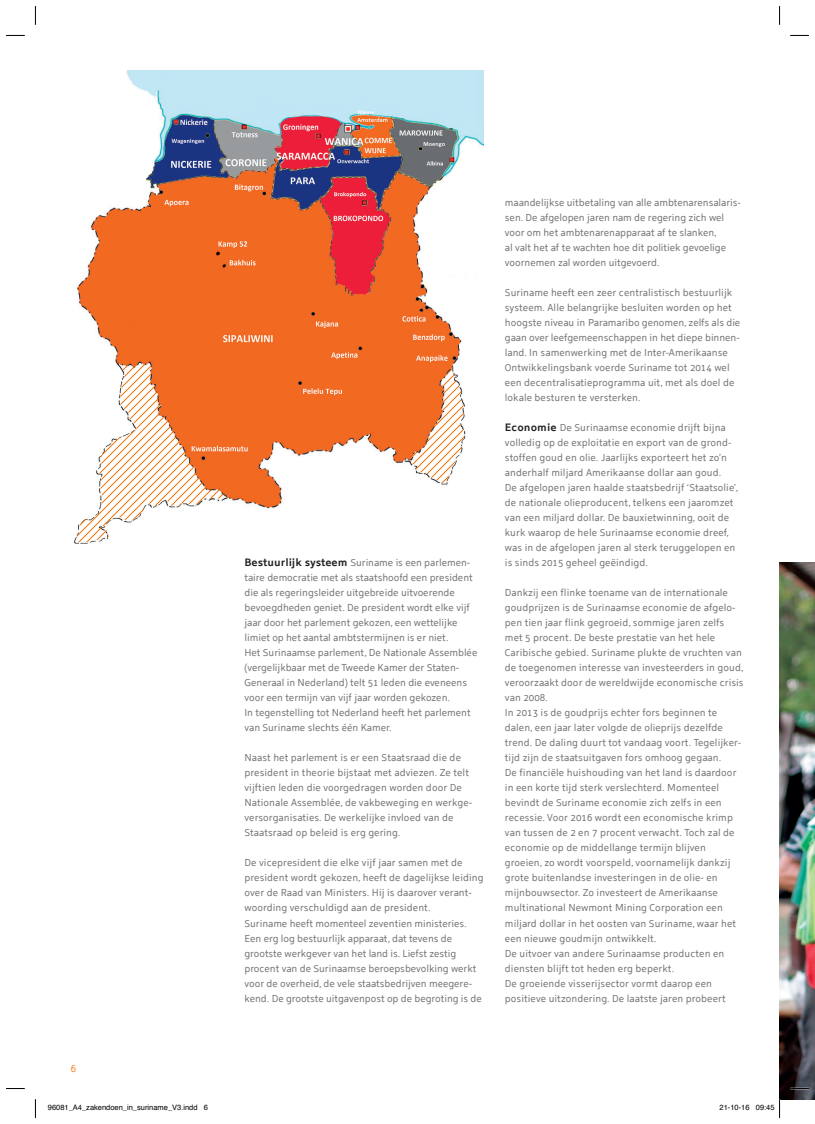
<style>
.page{position:relative;width:815px;height:1124px;background:#fff}
.page>*{position:absolute;margin:0;border:0;box-sizing:border-box;transform-origin:0 0}
.t1{font:10px/15px "Holland Sans";color:#757679}
.t2{font:10px "Holland Sans";color:#f4822b}
.t3{font:7.5px "Helvetica";color:#000}
.s1{font-weight:700;font-size:10.62px;color:#231f20}
</style>
<div class="page">
<img style="left:74px;top:71px;width:410px;height:473px">
<svg style="left:76px;top:362px;width:155px;height:180px"></svg>
<svg style="left:405px;top:368px;width:59px;height:115px"></svg>
<img style="left:780px;top:562px;width:35px;height:536px">
<svg style="left:6px;top:35px;width:19px;height:1px"></svg>
<svg style="left:790px;top:35px;width:19px;height:1px"></svg>
<svg style="left:6px;top:1088px;width:19px;height:1px"></svg>
<svg style="left:790px;top:1087px;width:19px;height:2px"></svg>
<svg style="left:35px;top:6px;width:1px;height:19px"></svg>
<svg style="left:35px;top:1099px;width:1px;height:18px"></svg>
<svg style="left:779px;top:6px;width:1px;height:19px"></svg>
<svg style="left:779px;top:1098px;width:1px;height:19px"></svg>
<p class="t2" style="left:71px;top:1060px;width:7px">6</p>
<p class="t1" style="left:244px;top:554px;width:235px"><span class="s1">Bestuurlijk systeem</span> Suriname is een parlemen&shy;taire democratie met als staatshoofd een president die als regeringsleider uitgebreide uitvoerende bevoegdheden geniet. De president wordt elke vijf jaar door het parlement gekozen, een wettelijke limiet op het aantal ambtstermijnen is er niet.<br>Het Surinaamse parlement, De Nationale Assemblée (vergelijkbaar met de Tweede Kamer der Staten-Generaal in Nederland) telt 51 leden die eveneens voor een termijn van vijf jaar worden gekozen.<br>In tegenstelling tot Nederland heeft het parlement van Suriname slechts één Kamer.</p>
<p class="t1" style="left:244px;top:749px;width:229px">Naast het parlement is er een Staatsraad die de president in theorie bijstaat met adviezen. Ze telt vijftien leden die voorgedragen worden door De Nationale Assemblée, de vakbeweging en werkge&shy;versorganisaties. De werkelijke invloed van de Staatsraad op beleid is erg gering.</p>
<p class="t1" style="left:244px;top:854px;width:241px">De vicepresident die elke vijf jaar samen met de president wordt gekozen, heeft de dagelijkse leiding over de Raad van Ministers. Hij is daarover verant&shy;woording verschuldigd aan de president.<br>Suriname heeft momenteel zeventien ministeries.<br>Een erg log bestuurlijk apparaat, dat tevens de grootste werkgever van het land is. Liefst zestig procent van de Surinaamse beroepsbevolking werkt voor de overheid, de vele staatsbedrijven meegere&shy;kend. De grootste uitgavenpost op de begroting is de</p>
<p class="t1" style="left:505px;top:194px;width:237px">maandelijkse uitbetaling van alle ambtenarensalaris&shy;sen. De afgelopen jaren nam de regering zich wel voor om het ambtenarenapparaat af te slanken,<br>al valt het af te wachten hoe dit politiek gevoelige voornemen zal worden uitgevoerd.</p>
<p class="t1" style="left:505px;top:284px;width:237px">Suriname heeft een zeer centralistisch bestuurlijk systeem. Alle belangrijke besluiten worden op het hoogste niveau in Paramaribo genomen, zelfs als die gaan over leefgemeenschappen in het diepe binnen&shy;land. In samenwerking met de Inter-Amerikaanse Ontwikkelingsbank voerde Suriname tot 2014 wel een decentralisatieprogramma uit, met als doel de lokale besturen te versterken.</p>
<p class="t1" style="left:505px;top:419px;width:235px"><span class="s1">Economie</span> De Surinaamse economie drijft bijna volledig op de exploitatie en export van de grond&shy;stoffen goud en olie. Jaarlijks exporteert het zo’n anderhalf miljard Amerikaanse dollar aan goud.<br>De afgelopen jaren haalde staatsbedrijf ‘Staatsolie’, de nationale olieproducent, telkens een jaaromzet van een miljard dollar. De bauxietwinning, ooit de kurk waarop de hele Surinaamse economie dreef, was in de afgelopen jaren al sterk teruggelopen en is sinds 2015 geheel geëindigd.</p>
<p class="t1" style="left:505px;top:584px;width:240px">Dankzij een flinke toename van de internationale goudprijzen is de Surinaamse economie de afgelo&shy;pen tien jaar flink gegroeid, sommige jaren zelfs met 5 procent. De beste prestatie van het hele Caribische gebied. Suriname plukte de vruchten van de toegenomen interesse van investeerders in goud, veroorzaakt door de wereldwijde economische crisis van 2008.<br>In 2013 is de goudprijs echter fors beginnen te dalen, een jaar later volgde de olieprijs dezelfde trend. De daling duurt tot vandaag voort. Tegelijker&shy;tijd zijn de staatsuitgaven fors omhoog gegaan.<br>De financiële huishouding van het land is daardoor in een korte tijd sterk verslechterd. Momenteel bevindt de Suriname economie zich zelfs in een recessie. Voor 2016 wordt een economische krimp van tussen de 2 en 7 procent verwacht. Toch zal de economie op de middellange termijn blijven groeien, zo wordt voorspeld, voornamelijk dankzij grote buitenlandse investeringen in de olie- en mijnbouwsector. Zo investeert de Amerikaanse multinational Newmont Mining Corporation een miljard dollar in het oosten van Suriname, waar het een nieuwe goudmijn ontwikkelt.<br>De uitvoer van andere Surinaamse producten en diensten blijft tot heden erg beperkt.<br>De groeiende visserijsector vormt daarop een positieve uitzondering. De laatste jaren probeert</p>
<p class="t3" style="left:48px;top:1101px;width:162px">96081_A4_zakendoen_in_suriname_V3.indd 6</p>
<p class="t3" style="left:720px;top:1101px;width:57px">21-10-16 09:45</p>
</div>
